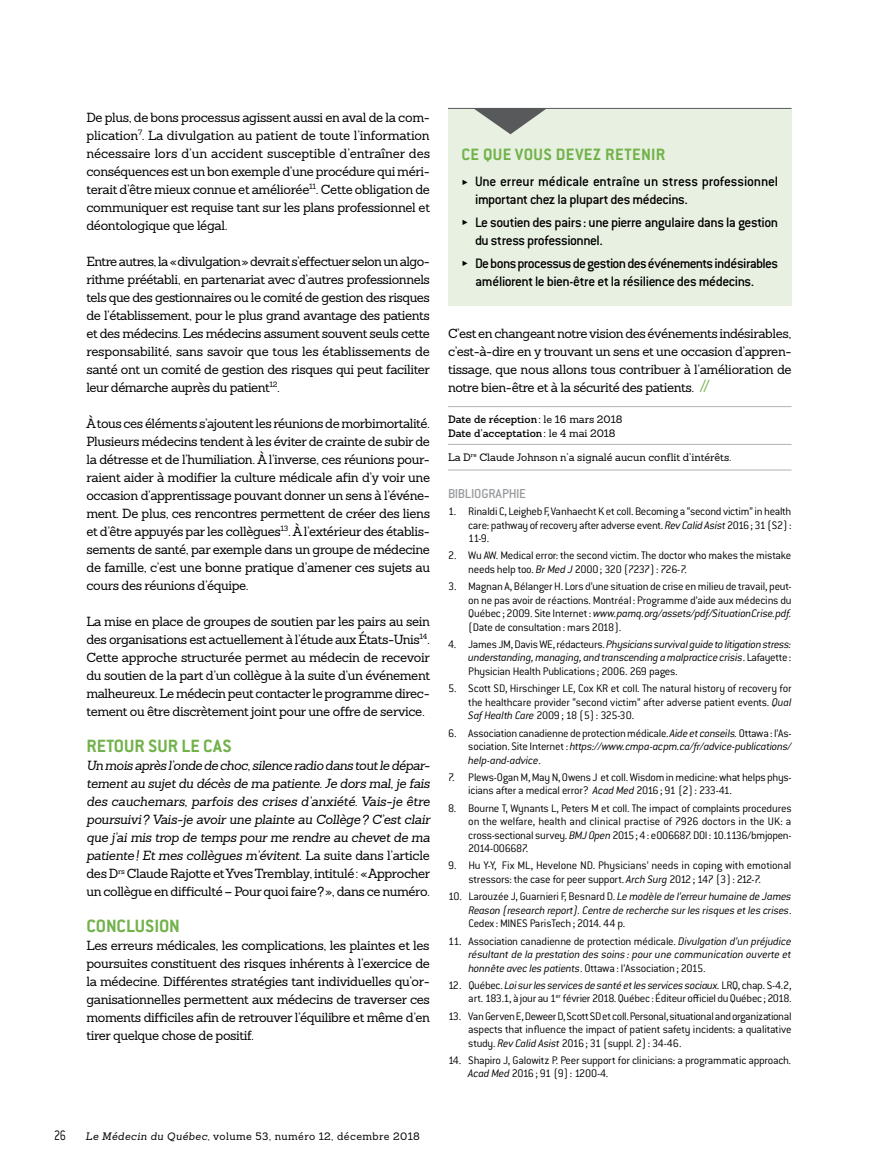
<style>
.page{position:relative;width:878px;height:1175px;background:#fff}
.page>*{position:absolute;margin:0;border:0;box-sizing:border-box;transform-origin:0 0}
.t1{font:700 19.5px "Conduit ITC Std";color:#72b24b}
.t2{font:700 18px "Conduit ITC Std";letter-spacing:.02em;color:#72b24b}
.t3{font:500 15px/18px "Conduit ITC Std";letter-spacing:-.03em;color:#000}
.t4{font:300 15px "Conduit ITC Std";color:#000;scale:.8 1}
.t5{font:500 14.25px "Conduit ITC Std";letter-spacing:-.03em;color:#989a9d}
.t6{font:12.9px/18px "Sanchez Slab";letter-spacing:-.03em;color:#000;text-align:justify}
.t7{font:italic 12.9px/18px "Sanchez Slab";letter-spacing:-.025em;color:#000;text-align:justify}
.t8{font:300 12px/13.5px "Conduit ITC Std";letter-spacing:-.02em;color:#000;text-align:justify}
.t9{font:italic 300 12px/13.5px "Conduit ITC Std";letter-spacing:-.02em;color:#000;text-align:justify}
.t10{font:600 10.5px/13.5px "Sanchez Slab";color:#000}
.t11{font:10.5px "Sanchez Slab";color:#000}
.t12{font:10.5px "Sanchez Slab";letter-spacing:.04em;color:#000}
.s1{font-style:normal}
.s2{font-family:"Conduit ITC Std";font-weight:500;font-size:19.5px;color:#72b24b}
.s3{font-weight:400}
.s4{font-style:italic}
</style>
<div class="page">
<hr style="left:448px;top:406px;width:343px;height:1px;background:#b5b3ae">
<hr style="left:448px;top:444px;width:343px;height:1px;background:#b5b3ae">
<hr style="left:448px;top:469px;width:343px;height:1px;background:#b5b3ae">
<div style="left:448px;top:108px;width:343px;height:198px;background:#e8f0e1"></div>
<svg style="left:474px;top:109px;width:72px;height:25px"></svg>
<hr style="left:448px;top:108px;width:343px;height:1px;background:#58595b">
<p class="t6" style="left:86px;top:108px;width:345px">De plus, de bons processus agissent aussi en aval de la com&shy;plication<sup>7</sup>. La divulgation au patient de toute l’information nécessaire lors d’un accident susceptible d’entraîner des conséquences est un bon exemple d’une procédure qui méri&shy;terait d’être mieux connue et améliorée<sup>11</sup>. Cette obligation de communiquer est requise tant sur les plans professionnel et déontologique que légal.</p>
<p class="t6" style="left:86px;top:252px;width:345px">Entre autres, la «divulgation» devrait s’effectuer selon un algo&shy;rithme préétabli, en partenariat avec d’autres professionnels tels que des gestionnaires ou le comité de gestion des risques de l’établissement, pour le plus grand avantage des patients et des médecins. Les médecins assument souvent seuls cette responsabilité, sans savoir que tous les établissements de santé ont un comité de gestion des risques qui peut faciliter leur démarche auprès du patient<sup>12</sup>.</p>
<p class="t6" style="left:86px;top:414px;width:345px">À tous ces éléments s’ajoutent les réunions de morbimortalité.<br>Plusieurs médecins tendent à les éviter de crainte de subir de la détresse et de l’humiliation. À l’inverse, ces réunions pour&shy;raient aider à modifier la culture médicale afin d’y voir une occasion d’apprentissage pouvant donner un sens à l’événe&shy;ment. De plus, ces rencontres permettent de créer des liens et d’être appuyés par les collègues<sup>13</sup>. À l’extérieur des établis&shy;sements de santé, par exemple dans un groupe de médecine de famille, c’est une bonne pratique d’amener ces sujets au cours des réunions d’équipe.</p>
<p class="t6" style="left:86px;top:612px;width:345px">La mise en place de groupes de soutien par les pairs au sein des organisations est actuellement à l’étude aux États-Unis<sup>14</sup>.<br>Cette approche structurée permet au médecin de recevoir du soutien de la part d’un collègue à la suite d’un événement malheureux. Le médecin peut contacter le programme direc&shy;tement ou être discrètement joint pour une offre de service.</p>
<h1 class="t1" style="left:86px;top:734px;width:147px">RETOUR SUR LE CAS</h1>
<p class="t7" style="left:86px;top:756px;width:345px">Un mois après l’onde de choc, silence radio dans tout le dépar&shy;tement au sujet du décès de ma patiente. Je dors mal, je fais des cauchemars, parfois des crises d’anxiété. Vais-je être poursuivi? Vais-je avoir une plainte au Collège? C’est clair que j’ai mis trop de temps pour me rendre au chevet de ma patiente! Et mes collègues m’évitent<span class="s1">. La suite dans l’article des D</span><sup>rs</sup> <span class="s1">Claude Rajotte et Yves Tremblay, intitulé: «Approcher un collègue en difficulté – Pour quoi faire?», dans ce numéro.</span></p>
<h1 class="t1" style="left:86px;top:914px;width:95px">CONCLUSION</h1>
<p class="t6" style="left:86px;top:936px;width:345px">Les erreurs médicales, les complications, les plaintes et les poursuites constituent des risques inhérents à l’exercice de la médecine. Différentes stratégies tant individuelles qu’or&shy;ganisationnelles permettent aux médecins de traverser ces moments difficiles afin de retrouver l’équilibre et même d’en tirer quelque chose de positif.</p>
<h2 class="t2" style="left:461px;top:143px;width:205px">CE QUE VOUS DEVEZ RETENIR</h2>
<p class="t3" style="left:475px;top:172px;width:304px">Une erreur médicale entraîne un stress professionnel important chez la plupart des médecins.</p>
<p class="t3" style="left:475px;top:213px;width:304px">Le soutien des pairs: une pierre angulaire dans la gestion du stress professionnel.</p>
<p class="t3" style="left:475px;top:253px;width:304px">De bons processus de gestion des événements indésirables améliorent le bien-être et la résilience des médecins.</p>
<p class="t6" style="left:448px;top:324px;width:345px">C’est en changeant notre vision des événements indésirables, c’est-à-dire en y trouvant un sens et une occasion d’appren&shy;tissage, que nous allons tous contribuer à l’amélioration de notre bien-être et à la sécurité des patients. <span class="s2">//</span></p>
<p class="t10" style="left:448px;top:412px;width:176px">Date de réception: <span class="s3">le 16 mars 2018<br></span>Date d’acceptation: <span class="s3">le 4 mai 2018</span></p>
<p class="t11" style="left:448px;top:450px;width:285px">La D<sup>re</sup> Claude Johnson n’a signalé aucun conflit d’intérêts.</p>
<p class="t5" style="left:448px;top:484px;width:80px">BIBLIOGRAPHIE</p>
<p class="t8" style="left:468px;top:504px;width:325px;text-indent:-20px">1. Rinaldi C, Leigheb F, Vanhaecht K et coll. Becoming a “second victim” in health care: pathway of recovery after adverse event. <span class="s4">Rev Calid Asist</span> 2016; 31 (S2):<br>11-9.</p>
<p class="t8" style="left:468px;top:548px;width:325px;text-indent:-20px">2. Wu AW. Medical error: the second victim. The doctor who makes the mistake needs help too. <span class="s4">Br Med J</span> 2000; 320 (7237): 726-7.</p>
<p class="t8" style="left:468px;top:579px;width:325px;text-indent:-20px">3. Magnan A, Bélanger H. Lors d’une situation de crise en milieu de travail, peut&shy;on ne pas avoir de réactions. Montréal : Programme d’aide aux médecins du Québec ; 2009. Site Internet: <span class="s4">www.pamq.org/assets/pdf/SituationCrise.pdf. </span>(Date de consultation: mars 2018).</p>
<p class="t9" style="left:468px;top:637px;width:325px;text-indent:-20px"><span class="s1">4. James JM, Davis WE, rédacteurs.</span> Physicians survival guide to litigation stress: understanding, managing, and transcending a malpractice crisis<span class="s1">. Lafayette:<br>Physician Health Publications ; 2006. 269 pages.</span></p>
<p class="t8" style="left:468px;top:681px;width:325px;text-indent:-20px">5. Scott SD, Hirschinger LE, Cox KR et coll. The natural history of recovery for the healthcare provider “second victim” after adverse patient events. <span class="s4">Qual Saf Health Care</span> 2009; 18 (5): 325-30.</p>
<p class="t8" style="left:468px;top:725px;width:325px;text-indent:-20px">6. Association canadienne de protection médicale. <span class="s4">Aide et conseils.</span> Ottawa: l’As&shy;sociation. Site Internet: <span class="s4">https://www.cmpa-acpm.ca/fr/advice-publications/ help-and-advice</span>.</p>
<p class="t8" style="left:468px;top:770px;width:325px;text-indent:-20px">7. Plews-Ogan M, May N, Owens J et coll. Wisdom in medicine: what helps phys&shy;icians after a medical error? <span class="s4">Acad Med</span> 2016; 91 (2): 233-41.</p>
<p class="t8" style="left:468px;top:800px;width:325px;text-indent:-20px">8. Bourne T, Wynants L, Peters M et coll. The impact of complaints procedures on the welfare, health and clinical practise of 7926 doctors in the UK: a cross-sectional survey. <span class="s4">BMJ Open</span> 2015; 4: e006687. DOI: 10.1136/bmjopen-2014-006687.</p>
<p class="t8" style="left:468px;top:858px;width:324px;text-indent:-20px">9. Hu Y-Y, Fix ML, Hevelone ND. Physicians’ needs in coping with emotional stressors: the case for peer support. <span class="s4">Arch Surg</span> 2012; 147 (3): 212-7.</p>
<p class="t9" style="left:468px;top:889px;width:325px;text-indent:-20px"><span class="s1">10. Larouzée J, Guarnieri F, Besnard D.</span> Le modèle de l’erreur humaine de James Reason (research report). Centre de recherche sur les risques et les crises<span class="s1">.<br>Cedex : MINES ParisTech; 2014. 44 p.</span></p>
<p class="t9" style="left:468px;top:933px;width:325px;text-indent:-20px"><span class="s1">11. Association canadienne de protection médicale.</span> Divulgation d’un préjudice résultant de la prestation des soins : pour une communication ouverte et honnête avec les patients<span class="s1">. Ottawa: l’Association; 2015.</span></p>
<p class="t8" style="left:448px;top:978px;width:345px;text-align:right">12. Québec. <span class="s4">Loi sur les services de santé et les services sociaux.</span> LRQ, chap. S-4.2, art. 183.1, à jour au 1<sup>er</sup> février 2018. Québec: Éditeur officiel du Québec; 2018.</p>
<p class="t8" style="left:468px;top:1008px;width:325px;text-indent:-20px">13. Van Gerven E, Deweer D, Scott SD et coll. Personal, situational and organizational aspects that influence the impact of patient safety incidents: a qualitative study. <span class="s4">Rev Calid Asist</span> 2016; 31 (suppl. 2): 34-46.</p>
<p class="t8" style="left:468px;top:1053px;width:325px;text-indent:-20px">14. Shapiro J, Galowitz P. Peer support for clinicians: a programmatic approach<span class="s4">.<br>Acad Med</span> 2016; 91 (9): 1200-4.</p>
<p class="t4" style="left:54px;top:1126px;width:16px">26</p>
<p class="t12" style="left:86px;top:1129px;width:336px"><span class="s4">Le Médecin du Québec</span>, volume 53, numéro 12, décembre 2018</p>
</div>
